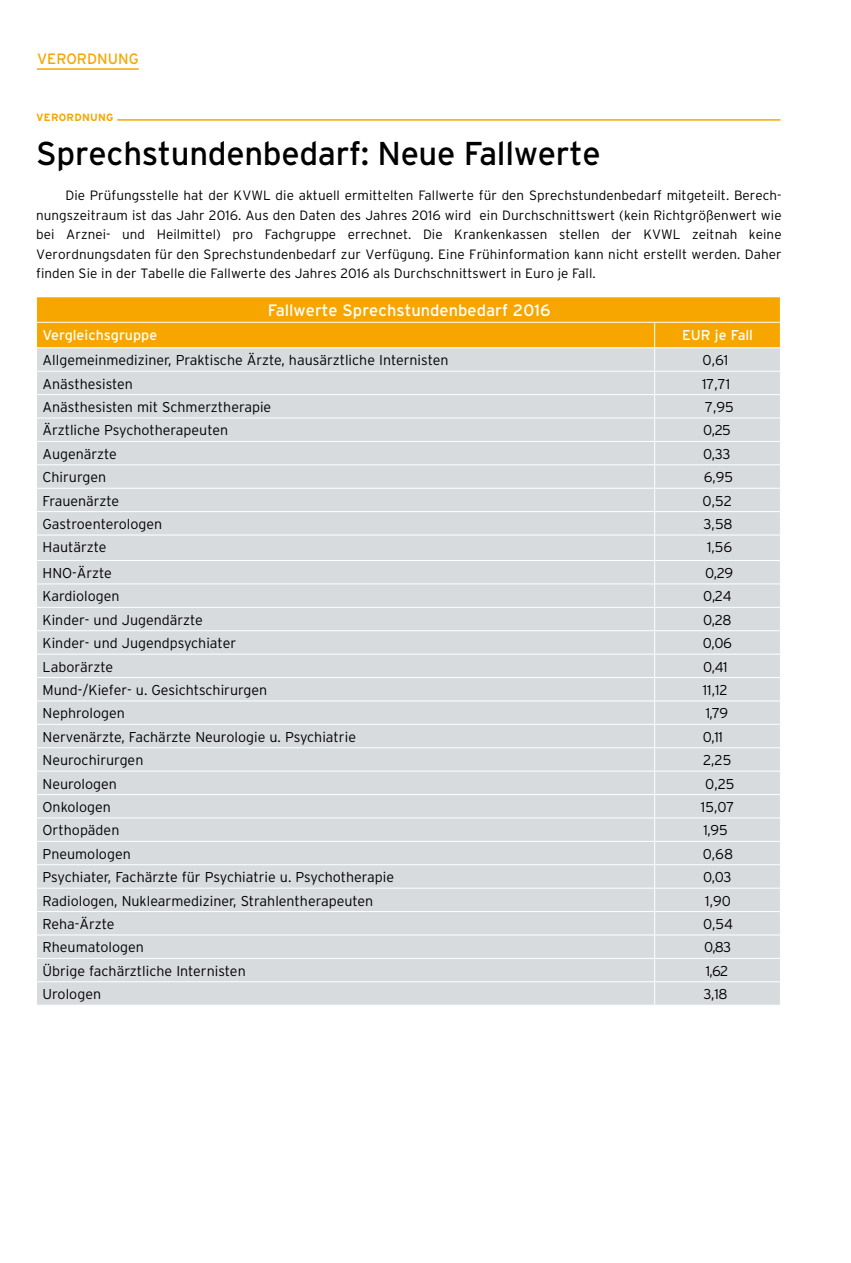
<style>
.page{position:relative;width:851px;height:1263px;background:#fff}
.page>*{position:absolute;margin:0;border:0;box-sizing:border-box;transform-origin:0 0}
.t1{font:33px "Interstate";letter-spacing:-.01em;color:#000}
.t2{font:16.5px "Interstate";color:#fff}
.t3{font:15px "Interstate";letter-spacing:.005em;color:#f7a600}
.t4{font:300 14.25px "Interstate";color:#000}
.t5{font:14.25px "Interstate";color:#fff}
.t6{font:300 13.5px/19.5px "Interstate";letter-spacing:.005em;color:#000;text-align:justify}
.t7{font:700 10.5px "Interstate";letter-spacing:.025em;color:#f7a600}
</style>
<div class="page">
<hr style="left:37px;top:68px;width:102px;height:2px;background:#f7a600">
<hr style="left:117px;top:119px;width:663px;height:2px;background:#f7a600">
<svg style="left:36px;top:297px;width:744px;height:708px;background:#dad8d0"></svg>
<hr style="left:36px;top:347px;width:618px;height:1px;background:#fff">
<hr style="left:654px;top:347px;width:126px;height:1px;background:#fff">
<p class="t3" style="left:37px;top:49px;width:103px">VERORDNUNG</p>
<p class="t7" style="left:36px;top:111px;width:79px">VERORDNUNG</p>
<h1 class="t1" style="left:36px;top:133px;width:566px">Sprechstundenbedarf: Neue Fallwerte</h1>
<p class="t6" style="left:36px;top:186px;width:746px;text-indent:29px">Die Prüfungsstelle hat der KVWL die aktuell ermittelten Fallwerte für den Sprechstundenbedarf mitgeteilt. Berech&shy;nungszeitraum ist das Jahr 2016. Aus den Daten des Jahres 2016 wird ein Durchschnittswert (kein Richtgrößenwert wie bei Arznei- und Heilmittel) pro Fachgruppe errechnet. Die Krankenkassen stellen der KVWL zeitnah keine Verordnungsdaten für den Sprechstundenbedarf zur Verfügung. Eine Frühinformation kann nicht erstellt werden. Daher finden Sie in der Tabelle die Fallwerte des Jahres 2016 als Durchschnittswert in Euro je Fall.</p>
<p class="t2" style="left:268px;top:300px;width:284px">Fallwerte Sprechstundenbedarf 2016</p>
<p class="t5" style="left:43px;top:326px;width:116px">Vergleichsgruppe</p>
<p class="t5" style="left:682px;top:326px;width:73px">EUR je Fall</p>
<p class="t4" style="left:43px;top:351px;width:407px">Allgemeinmediziner, Praktische Ärzte, hausärztliche Internisten</p>
<p class="t4" style="left:702px;top:351px;width:27px">0,61</p>
<p class="t4" style="left:43px;top:375px;width:92px">Anästhesisten</p>
<p class="t4" style="left:702px;top:375px;width:30px">17,71</p>
<p class="t4" style="left:43px;top:398px;width:230px">Anästhesisten mit Schmerztherapie</p>
<p class="t4" style="left:705px;top:398px;width:30px">7,95</p>
<p class="t4" style="left:43px;top:422px;width:187px">Ärztliche Psychotherapeuten</p>
<p class="t4" style="left:703px;top:422px;width:29px">0,25</p>
<p class="t4" style="left:43px;top:445px;width:76px">Augenärzte</p>
<p class="t4" style="left:703px;top:445px;width:29px">0,33</p>
<p class="t4" style="left:43px;top:468px;width:65px">Chirurgen</p>
<p class="t4" style="left:703px;top:468px;width:31px">6,95</p>
<p class="t4" style="left:43px;top:492px;width:78px">Frauenärzte</p>
<p class="t4" style="left:702px;top:492px;width:31px">0,52</p>
<p class="t4" style="left:43px;top:515px;width:121px">Gastroenterologen</p>
<p class="t4" style="left:703px;top:515px;width:31px">3,58</p>
<p class="t4" style="left:43px;top:539px;width:65px">Hautärzte</p>
<p class="t4" style="left:707px;top:539px;width:27px">1,56</p>
<p class="t4" style="left:43px;top:564px;width:71px">HNO-Ärzte</p>
<p class="t4" style="left:705px;top:564px;width:30px">0,29</p>
<p class="t4" style="left:43px;top:588px;width:78px">Kardiologen</p>
<p class="t4" style="left:703px;top:588px;width:30px">0,24</p>
<p class="t4" style="left:43px;top:611px;width:162px">Kinder- und Jugendärzte</p>
<p class="t4" style="left:703px;top:611px;width:30px">0,28</p>
<p class="t4" style="left:43px;top:634px;width:195px">Kinder- und Jugendpsychiater</p>
<p class="t4" style="left:702px;top:634px;width:31px">0,06</p>
<p class="t4" style="left:43px;top:658px;width:72px">Laborärzte</p>
<p class="t4" style="left:703px;top:658px;width:26px">0,41</p>
<p class="t4" style="left:43px;top:681px;width:226px">Mund-/Kiefer- u. Gesichtschirurgen</p>
<p class="t4" style="left:702px;top:681px;width:26px">11,12</p>
<p class="t4" style="left:43px;top:705px;width:84px">Nephrologen</p>
<p class="t4" style="left:705px;top:705px;width:24px">1,79</p>
<p class="t4" style="left:43px;top:728px;width:315px">Nervenärzte, Fachärzte Neurologie u. Psychiatrie</p>
<p class="t4" style="left:702px;top:728px;width:22px">0,11</p>
<p class="t4" style="left:43px;top:751px;width:102px">Neurochirurgen</p>
<p class="t4" style="left:703px;top:751px;width:30px">2,25</p>
<p class="t4" style="left:43px;top:775px;width:76px">Neurologen</p>
<p class="t4" style="left:705px;top:775px;width:31px">0,25</p>
<p class="t4" style="left:43px;top:798px;width:70px">Onkologen</p>
<p class="t4" style="left:700px;top:798px;width:35px">15,07</p>
<p class="t4" style="left:43px;top:822px;width:78px">Orthopäden</p>
<p class="t4" style="left:703px;top:822px;width:26px">1,95</p>
<p class="t4" style="left:43px;top:845px;width:90px">Pneumologen</p>
<p class="t4" style="left:702px;top:845px;width:32px">0,68</p>
<p class="t4" style="left:43px;top:868px;width:353px">Psychiater, Fachärzte für Psychiatrie u. Psychotherapie</p>
<p class="t4" style="left:703px;top:868px;width:30px">0,03</p>
<p class="t4" style="left:43px;top:892px;width:332px">Radiologen, Nuklearmediziner, Strahlentherapeuten</p>
<p class="t4" style="left:705px;top:892px;width:27px">1,90</p>
<p class="t4" style="left:43px;top:915px;width:73px">Reha-Ärzte</p>
<p class="t4" style="left:703px;top:915px;width:32px">0,54</p>
<p class="t4" style="left:43px;top:939px;width:103px">Rheumatologen</p>
<p class="t4" style="left:704px;top:939px;width:29px">0,83</p>
<p class="t4" style="left:43px;top:962px;width:205px">Übrige fachärztliche Internisten</p>
<p class="t4" style="left:705px;top:962px;width:24px">1,62</p>
<p class="t4" style="left:43px;top:985px;width:60px">Urologen</p>
<p class="t4" style="left:703px;top:985px;width:26px">3,18</p>
</div>
